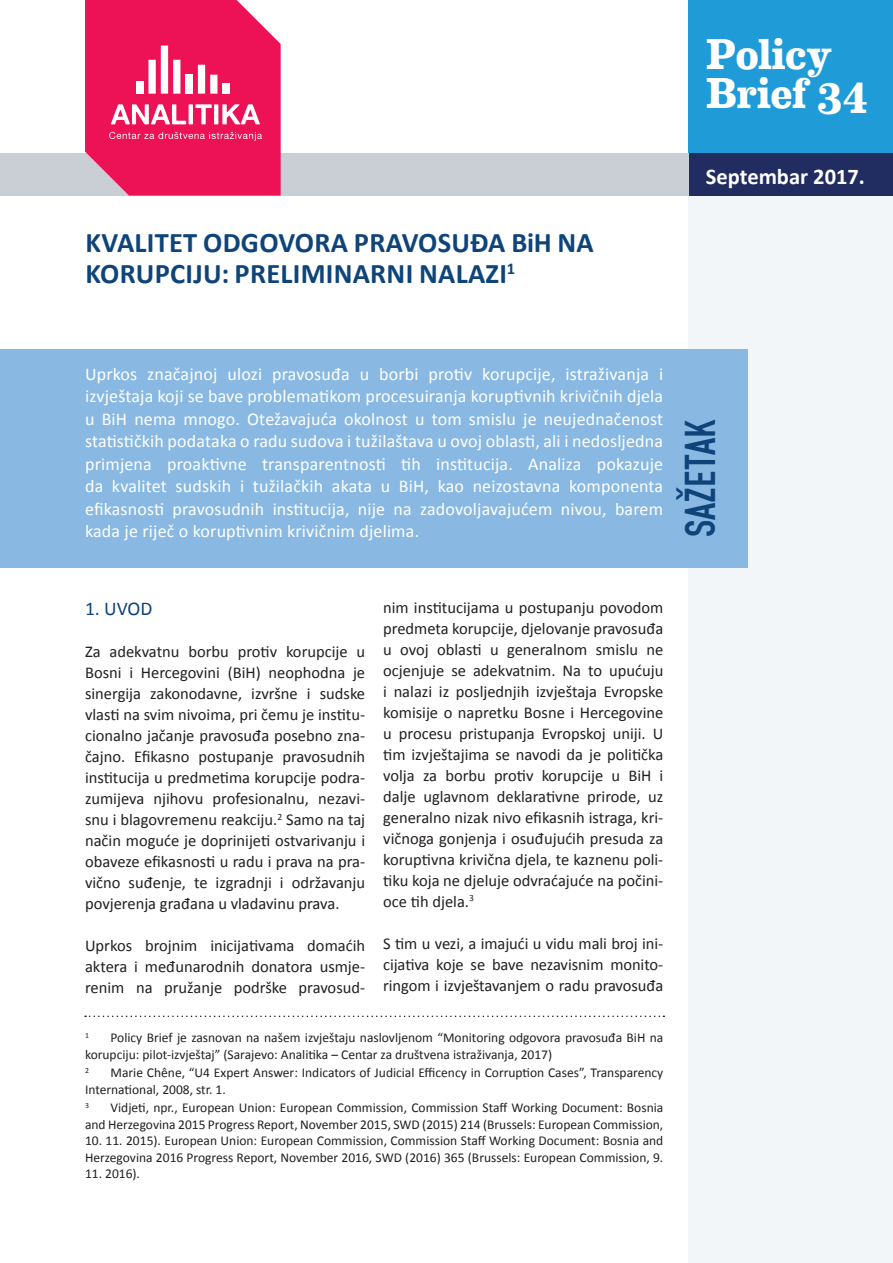
<style>
.page{position:relative;width:893px;height:1263px;background:#fff}
.page>*{position:absolute;margin:0;border:0;box-sizing:border-box;transform-origin:0 0}
.t1{font:45px "H Fette Engschrift";color:#0f447a}
.t2{font:700 43.5px/39px "Eames Century Modern";letter-spacing:-.01em;color:#fff}
.t3{font:700 28.5px/31.5px "Calibri";letter-spacing:.01em;color:#0f447a}
.t4{font:700 22.5px "Calibri";color:#fff}
.t5{font:19.5px "Calibri";color:#0f447a}
.t6{font:18px/22.5px "Calibri";letter-spacing:.01em;color:#fff;text-align:justify}
.t7{font:16.5px/21px "Calibri";color:#231f20;text-align:justify}
.t8{font:13.5px/16.5px "Calibri";color:#231f20}
.t9{font:7.8px "Calibri";color:#231f20}
</style>
<div class="page">
<div style="left:689px;top:196px;width:204px;height:1067px;background:#f3f6f8"></div>
<div style="left:689px;top:0;width:204px;height:155px;background:#1f9bd7"></div>
<div style="left:689px;top:153px;width:204px;height:43px;background:#212c60"></div>
<div style="left:0;top:153px;width:689px;height:43px;background:#c9cfd5"></div>
<div style="left:0;top:349px;width:747px;height:219px;background:#89b9e3"></div>
<svg style="left:85px;top:0;width:196px;height:196px"></svg>
<div style="left:136px;top:81px;width:7px;height:13px;background:#fff"></div>
<div style="left:148px;top:60px;width:8px;height:34px;background:#fff"></div>
<div style="left:161px;top:46px;width:7px;height:48px;background:#fff"></div>
<div style="left:173px;top:60px;width:7px;height:34px;background:#fff"></div>
<div style="left:186px;top:74px;width:7px;height:20px;background:#fff"></div>
<div style="left:198px;top:65px;width:7px;height:29px;background:#fff"></div>
<div style="left:210px;top:75px;width:7px;height:19px;background:#fff"></div>
<div style="left:223px;top:83px;width:7px;height:11px;background:#fff"></div>
<svg style="left:85px;top:1015px;width:579px;height:2px"></svg>
<h3 class="t3" style="left:86px;top:225px;width:510px">KVALITET ODGOVORA PRAVOSUĐA BiH NA<br>KORUPCIJU: PRELIMINARNI NALAZI<sup>1</sup></h3>
<h2 class="t2" style="left:706px;top:32px;width:164px">Policy<br>Brief 34</h2>
<h3 class="t4" style="left:706px;top:163px;width:160px">Septembar 2017.</h3>
<p class="t6" style="left:85px;top:362px;width:580px">Uprkos značajnoj ulozi pravosuđa u borbi protiv korupcije, istraživanja i izvještaja koji se bave problematikom procesuiranja koruptivnih krivičnih djela u BiH nema mnogo. Otežavajuća okolnost u tom smislu je neujednačenost statističkih podataka o radu sudova i tužilaštava u ovoj oblasti, ali i nedosljedna primjena proaktivne transparentnosti tih institucija. Analiza pokazuje da kvalitet sudskih i tužilačkih akata u BiH, kao neizostavna komponenta efikasnosti pravosudnih institucija, nije na zadovoljavajućem nivou, barem kada je riječ o koruptivnim krivičnim djelima.</p>
<h1 class="t1" style="left:674px;top:537px;width:120px;rotate:-90deg">sažetak</h1>
<p class="t5" style="left:85px;top:596px;width:69px">1. Uvod</p>
<p class="t7" style="left:85px;top:640px;width:282px">Za adekvatnu borbu protiv korupcije u Bosni i Hercegovini (BiH) neophodna je sinergija zakonodavne, izvršne i sudske vlasti na svim nivoima, pri čemu je institu&shy;cionalno jačanje pravosuđa posebno zna&shy;čajno. Efikasno postupanje pravosudnih institucija u predmetima korupcije podra&shy;zumijeva njihovu profesionalnu, nezavi&shy;snu i blagovremenu reakciju.<sup>2</sup> Samo na taj način moguće je doprinijeti ostvarivanju i obaveze efikasnosti u radu i prava na pra&shy;vično suđenje, te izgradnji i održavanju povjerenja građana u vladavinu prava.</p>
<p class="t7" style="left:85px;top:934px;width:282px">Uprkos brojnim inicijativama domaćih aktera i međunarodnih donatora usmje&shy;renim na pružanje podrške pravosud-</p>
<p class="t7" style="left:383px;top:596px;width:282px">nim institucijama u postupanju povodom predmeta korupcije, djelovanje pravosuđa u ovoj oblasti u generalnom smislu ne ocjenjuje se adekvatnim. Na to upućuju i nalazi iz posljednjih izvještaja Evropske komisije o napretku Bosne i Hercegovine u procesu pristupanja Evropskoj uniji. U tim izvještajima se navodi da je politička volja za borbu protiv korupcije u BiH i dalje uglavnom deklarativne prirode, uz generalno nizak nivo efikasnih istraga, kri&shy;vičnoga gonjenja i osuđujućih presuda za koruptivna krivična djela, te kaznenu poli&shy;tiku koja ne djeluje odvraćajuće na počini&shy;oce tih djela.<sup>3</sup></p>
<p class="t7" style="left:383px;top:932px;width:282px">S tim u vezi, a imajući u vidu mali broj ini&shy;cijativa koje se bave nezavisnim monito&shy;ringom i izvještavanjem o radu pravosuđa</p>
<p class="t9" style="left:85px;top:1030px;width:5px">1</p>
<p class="t8" style="left:85px;top:1029px;width:580px;text-indent:26px">Policy Brief je zasnovan na našem izvještaju naslovljenom “Monitoring odgovora pravosuđa BiH na korupciju: pilot-izvještaj” (Sarajevo: Analitika – Centar za društvena istraživanja, 2017)</p>
<p class="t9" style="left:85px;top:1065px;width:5px">2</p>
<p class="t8" style="left:85px;top:1064px;width:580px;text-indent:26px">Marie Chêne, “U4 Expert Answer: Indicators of Judicial Efficency in Corruption Cases”, Transparency<br>International, 2008, str. 1.</p>
<p class="t9" style="left:85px;top:1100px;width:5px">3</p>
<p class="t8" style="left:85px;top:1099px;width:580px;text-align:right">Vidjeti, npr., European Union: European Commission, Commission Staff Working Document: Bosnia<br>and Herzegovina 2015 Progress Report, November 2015, SWD (2015) 214 (Brussels: European Commission,</p>
<p class="t8" style="left:85px;top:1132px;width:580px">10. 11. 2015). European Union: European Commission, Commission Staff Working Document: Bosnia and<br>Herzegovina 2016 Progress Report, November 2016, SWD (2016) 365 (Brussels: European Commission, 9.</p>
<p class="t8" style="left:85px;top:1165px;width:57px">11. 2016).</p>
</div>
